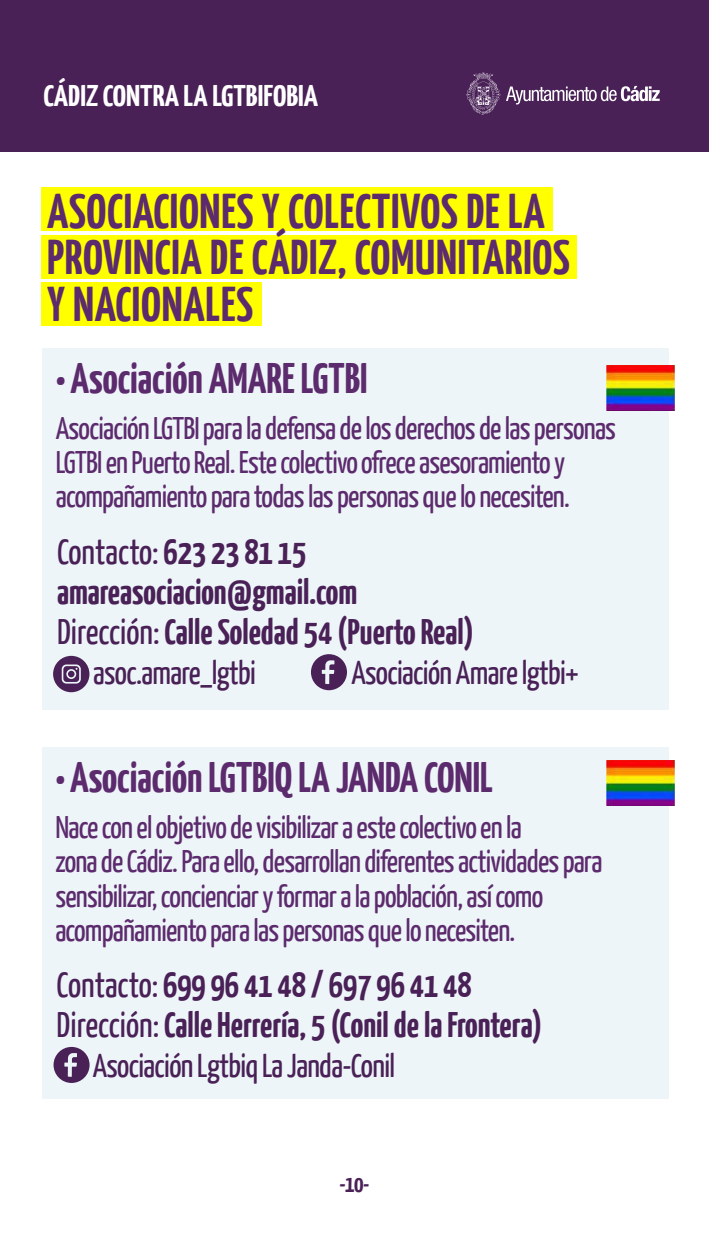
<style>
.page{position:relative;width:709px;height:1241px;background:#fff}
.page>*{position:absolute;margin:0;border:0;box-sizing:border-box;transform-origin:0 0}
.t1{font:700 48.75px/46.8px "Yanone Kaffeesatz";letter-spacing:.015em;color:#5c2b6d}
.t2{font:700 42.62px "Yanone Kaffeesatz";color:#5c2b6d}
.t3{font:700 35.5px/40.1px "Yanone Kaffeesatz";color:#492157}
.t4{font:33px "Yanone Kaffeesatz";letter-spacing:-.02em;color:#492157}
.t5{font:31.25px/34.2px "Yanone Kaffeesatz";letter-spacing:-.025em;color:#5c2b6d}
.t6{font:700 29.88px "Yanone Kaffeesatz";color:#fff;scale:1.09 1}
.t7{font:700 23.75px "Yanone Kaffeesatz";color:#492157}
.s1{font-weight:400}
</style>
<div class="page">
<div style="left:42px;top:348px;width:627px;height:361px;background:#eef5f8"></div>
<div style="left:42px;top:747px;width:626px;height:351px;background:#eef5f8"></div>
<div style="left:41px;top:187px;width:511px;height:43px;background:#ff0"></div>
<div style="left:41px;top:235px;width:535px;height:43px;background:#ff0"></div>
<div style="left:41px;top:282px;width:221px;height:44px;background:#ff0"></div>
<div style="left:0;top:0;width:709px;height:151px;background:#492157"></div>
<svg style="left:506px;top:86px;width:153px;height:18px"></svg>
<svg style="left:466px;top:72px;width:34px;height:42px"></svg>
<svg style="left:53px;top:655px;width:36px;height:37px"></svg>
<svg style="left:311px;top:654px;width:36px;height:36px"></svg>
<svg style="left:53px;top:1046px;width:37px;height:36px"></svg>
<img style="left:607px;top:365px;width:67px;height:45px">
<img style="left:607px;top:760px;width:67px;height:45px">
<p class="t6" style="left:43px;top:77px;width:253px">CÁDIZ CONTRA LA LGTBIFOBIA</p>
<h1 class="t1" style="left:47px;top:186px;width:524px">ASOCIACIONES Y COLECTIVOS DE LA<br>PROVINCIA DE CÁDIZ, COMUNITARIOS<br>Y NACIONALES</h1>
<h2 class="t2" style="left:56px;top:352px;width:313px">• Asociación AMARE LGTBI</h2>
<p class="t5" style="left:56px;top:410px;width:562px">Asociación LGTBI para la defensa de los derechos de las personas<br>LGTBI en Puerto Real. Este colectivo ofrece asesoramiento y acompañamiento para todas las personas que lo necesiten.</p>
<p class="t3" style="left:57px;top:530px;width:418px"><span class="s1">Contacto:</span> 623 23 81 15 amareasociacion@gmail.com<br><span class="s1">Dirección:</span> Calle Soledad 54 (Puerto Real)</p>
<p class="t4" style="left:93px;top:652px;width:164px">asoc.amare_lgtbi</p>
<p class="t4" style="left:351px;top:652px;width:229px">Asociación Amare lgtbi+</p>
<h2 class="t2" style="left:55px;top:751px;width:439px">• Asociación LGTBIQ LA JANDA CONIL</h2>
<p class="t5" style="left:55px;top:809px;width:548px">Nace con el objetivo de visibilizar a este colectivo en la<br>zona de Cádiz. Para ello, desarrollan diferentes actividades para sensibilizar, concienciar y formar a la población, así como acompañamiento para las personas que lo necesiten.</p>
<p class="t3" style="left:57px;top:963px;width:487px"><span class="s1">Contacto:</span> 699 96 41 48 / 697 96 41 48<br><span class="s1">Dirección:</span> Calle Herrería, 5 (Conil de la Frontera)</p>
<p class="t4" style="left:93px;top:1045px;width:304px">Asociación Lgtbiq La Janda-Conil</p>
<p class="t7" style="left:339px;top:1168px;width:32px">-10-</p>
</div>
